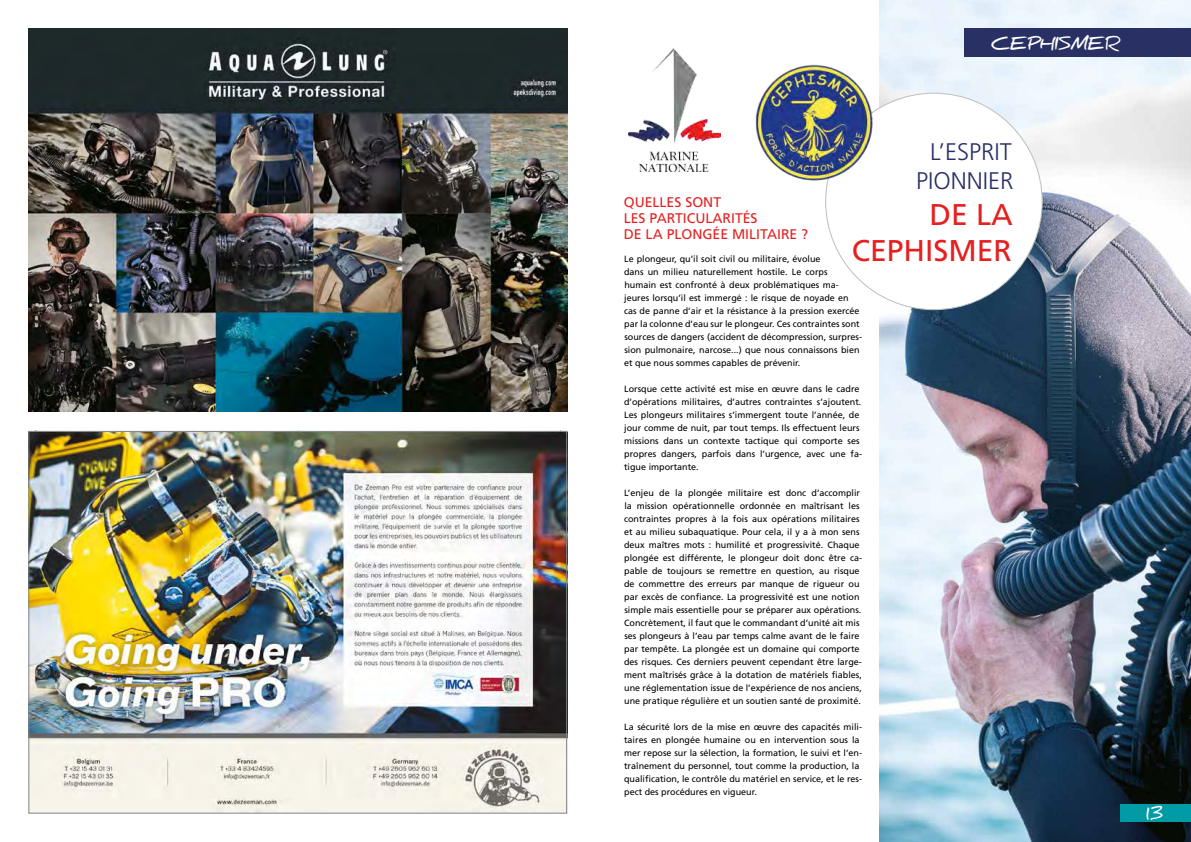
<style>
.page{position:relative;width:1191px;height:842px;background:#fff}
.page>*{position:absolute;margin:0;border:0;box-sizing:border-box;transform-origin:0 0}
.t1{font:30px/36px "Frutiger LT Std";color:#e52021;text-align:right}
.t2{font:300 24px/29px "Frutiger LT Std";color:#293064;text-align:center}
.t3{font:700 18px "Daniel";color:#fff}
.t4{font:14px/16px "Frutiger LT Std";color:#e52021}
.t5{font:9px/13px "Frutiger LT Std";color:#000}
</style>
<div class="page">
<img style="left:879px;top:0;width:312px;height:842px">
<div style="left:1120px;top:804px;width:71px;height:17px;background:#009ba4"></div>
<div style="left:964px;top:28px;width:227px;height:29px;background:#293064"></div>
<div style="left:825px;top:93px;width:217px;height:217px;background:#fff;border-radius:50%"></div>
<img style="left:754px;top:63px;width:119px;height:118px;border-radius:59px">
<img style="left:28px;top:28px;width:539px;height:383px">
<img style="left:30px;top:433px;width:535px;height:379px">
<img style="left:629px;top:48px;width:91px;height:123px">
<h3 class="t3" style="left:991px;top:33px;width:130px">CEPHISMER</h3>
<h2 class="t2" style="left:916px;top:137px;width:99px">L’ESPRIT<br>PIONNIER</h2>
<h1 class="t1" style="left:852px;top:197px;width:162px">DE LA<br>CEPHISMER</h1>
<h3 class="t4" style="left:624px;top:194px;width:186px">QUELLES SONT<br>LES PARTICULARITÉS<br>DE LA PLONGÉE MILITAIRE ?</h3>
<p class="t5" style="left:624px;top:252px;width:239px">Le plongeur, qu’il soit civil ou militaire, évolue<br>dans un milieu naturellement hostile. Le corps<br>humain est confronté à deux problématiques ma&shy;jeures lorsqu’il est immergé : le risque de noyade en cas de panne d’air et la résistance à la pression exercée par la colonne d’eau sur le plongeur. Ces contraintes sont sources de dangers (accident de décompression, surpres&shy;sion pulmonaire, narcose...) que nous connaissons bien et que nous sommes capables de prévenir.</p>
<p class="t5" style="left:624px;top:382px;width:239px">Lorsque cette activité est mise en œuvre dans le cadre d’opérations militaires, d’autres contraintes s’ajoutent.<br>Les plongeurs militaires s’immergent toute l’année, de jour comme de nuit, par tout temps. Ils effectuent leurs missions dans un contexte tactique qui comporte ses propres dangers, parfois dans l’urgence, avec une fa&shy;tigue importante.</p>
<p class="t5" style="left:624px;top:486px;width:239px">L’enjeu de la plongée militaire est donc d’accomplir la mission opérationnelle ordonnée en maîtrisant les contraintes propres à la fois aux opérations militaires et au milieu subaquatique. Pour cela, il y a à mon sens deux maîtres mots : humilité et progressivité. Chaque plongée est différente, le plongeur doit donc être ca&shy;pable de toujours se remettre en question, au risque de commettre des erreurs par manque de rigueur ou par excès de confiance. La progressivité est une notion simple mais essentielle pour se préparer aux opérations.<br>Concrètement, il faut que le commandant d’unité ait mis ses plongeurs à l’eau par temps calme avant de le faire par tempête. La plongée est un domaine qui comporte des risques. Ces derniers peuvent cependant être large&shy;ment maîtrisés grâce à la dotation de matériels fiables, une réglementation issue de l’expérience de nos anciens, une pratique régulière et un soutien santé de proximité.</p>
<p class="t5" style="left:624px;top:720px;width:239px">La sécurité lors de la mise en œuvre des capacités mili&shy;taires en plongée humaine ou en intervention sous la mer repose sur la sélection, la formation, le suivi et l’en&shy;traînement du personnel, tout comme la production, la qualification, le contrôle du matériel en service, et le res&shy;pect des procédures en vigueur.</p>
<h3 class="t3" style="left:1145px;top:803px;width:19px">13</h3>
</div>
